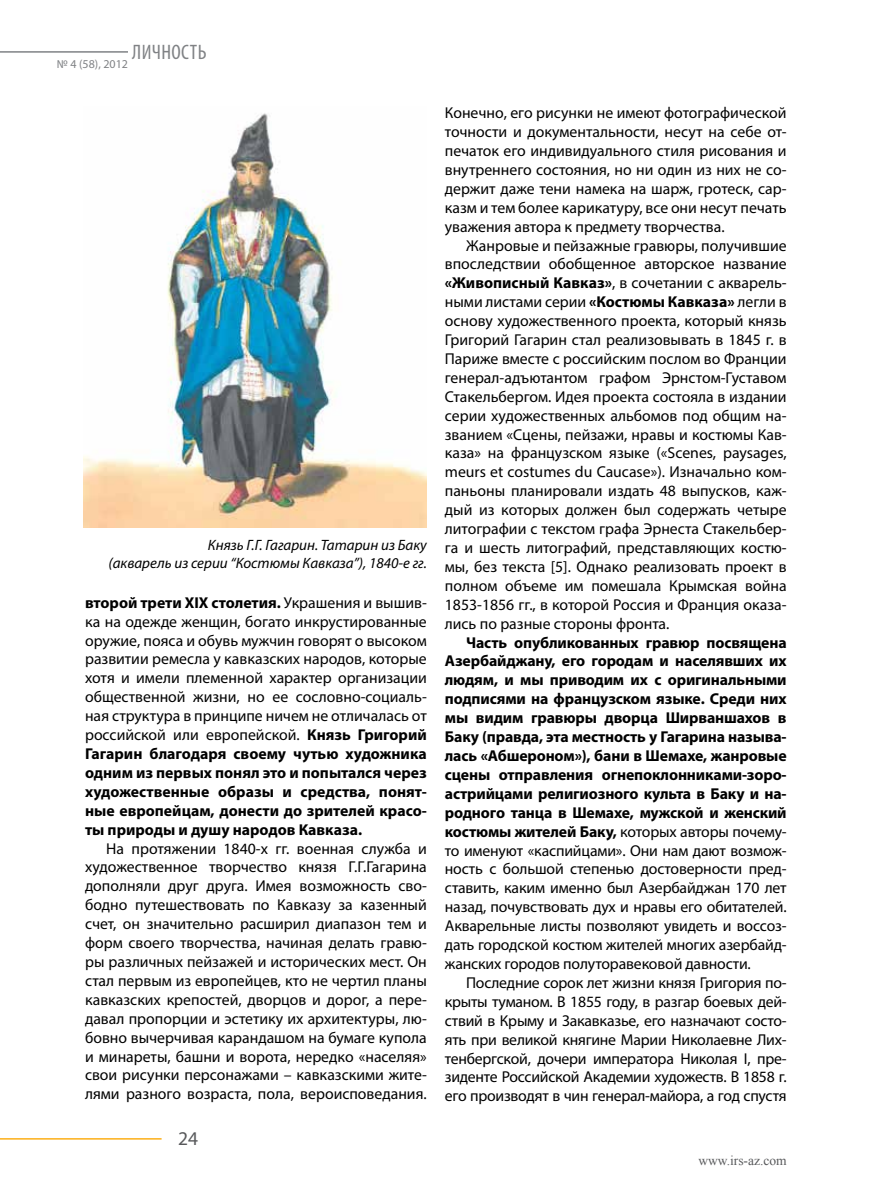
<style>
.page{position:relative;width:893px;height:1191px;background:#fff}
.page>*{position:absolute;margin:0;border:0;box-sizing:border-box;transform-origin:0 0}
.t1{font:condensed 21px "Myriad Pro";letter-spacing:.02em;color:#808285}
.t2{font:19.5px "Myriad Pro";color:#58595b}
.t3{font:15.75px/18.9px "Myriad Pro";color:#000;text-align:justify}
.t4{font:700 15.75px/18.9px "Myriad Pro";letter-spacing:-.01em;color:#000;text-align:justify}
.t5{font:italic 15px/18px "Myriad Pro";color:#000;text-align:right}
.t6{font:13.5px "Times New Roman";color:#58595b}
.t7{font:12px "Myriad Pro";color:#808285}
.s1{font-weight:700}
.s2{font-weight:400}
</style>
<div class="page">
<hr style="left:0;top:51px;width:128px;height:2px;background:#808285">
<hr style="left:0;top:1138px;width:162px;height:1px;background:#fcaf17">
<img style="left:84px;top:113px;width:343px;height:415px">
<h1 class="t1" style="left:132px;top:39px;width:76px">личность</h1>
<p class="t7" style="left:57px;top:56px;width:73px">№ 4 (58), 2012</p>
<p class="t5" style="left:108px;top:535px;width:320px">Князь Г.Г. Гагарин. Татарин из Баку<br>(акварель из серии “Костюмы Кавказа”), 1840-е гг.</p>
<p class="t3" style="left:85px;top:593px;width:343px"><span class="s1">второй трети XIX столетия.</span> Украшения и вышив&shy;ка на одежде женщин, богато инкрустированные оружие, пояса и обувь мужчин говорят о высоком развитии ремесла у кавказских народов, которые хотя и имели племенной характер организации общественной жизни, но ее сословно-социаль&shy;ная структура в принципе ничем не отличалась от российской или европейской. <span class="s1">Князь Григорий Гагарин благодаря своему чутью художника одним из первых понял это и попытался через художественные образы и средства, понят&shy;ные европейцам, донести до зрителей красо&shy;ты природы и душу народов Кавказа.</span></p>
<p class="t3" style="left:85px;top:838px;width:343px;text-indent:21px">На протяжении 1840-х гг. военная служба и художественное творчество князя Г.Г.Гагарина дополняли друг друга. Имея возможность сво&shy;бодно путешествовать по Кавказу за казенный счет, он значительно расширил диапазон тем и форм своего творчества, начиная делать гравю&shy;ры различных пейзажей и исторических мест. Он стал первым из европейцев, кто не чертил планы кавказских крепостей, дворцов и дорог, а пере&shy;давал пропорции и эстетику их архитектуры, лю&shy;бовно вычерчивая карандашом на бумаге купола и минареты, башни и ворота, нередко «населяя» свои рисунки персонажами – кавказскими жите&shy;лями разного возраста, пола, вероисповедания.</p>
<p class="t2" style="left:178px;top:1126px;width:22px">24</p>
<p class="t3" style="left:445px;top:103px;width:343px">Конечно, его рисунки не имеют фотографической точности и документальности, несут на себе от&shy;печаток его индивидуального стиля рисования и внутреннего состояния, но ни один из них не со&shy;держит даже тени намека на шарж, гротеск, сар&shy;казм и тем более карикатуру, все они несут печать уважения автора к предмету творчества.</p>
<p class="t3" style="left:445px;top:235px;width:343px;text-indent:21px">Жанровые и пейзажные гравюры, получившие впоследствии обобщенное авторское название <span class="s1">«Живописный Кавказ»</span>, в сочетании с акварель&shy;ными листами серии <span class="s1">«Костюмы Кавказа»</span> легли в основу художественного проекта, который князь Григорий Гагарин стал реализовывать в 1845 г. в Париже вместе с российским послом во Франции генерал-адъютантом графом Эрнстом-Густавом Стакельбергом. Идея проекта состояла в издании серии художественных альбомов под общим на&shy;званием «Сцены, пейзажи, нравы и костюмы Кав&shy;каза» на французском языке («Scenes, paysages, meurs et costumes du Caucase»). Изначально ком&shy;паньоны планировали издать 48 выпусков, каж&shy;дый из которых должен был содержать четыре литографии с текстом графа Эрнеста Стакельбер&shy;га и шесть литографий, представляющих костю&shy;мы, без текста [5]. Однако реализовать проект в полном объеме им помешала Крымская война 1853-1856 гг., в которой Россия и Франция оказа&shy;лись по разные стороны фронта.</p>
<p class="t4" style="left:445px;top:632px;width:343px;text-indent:21px">Часть опубликованных гравюр посвящена Азербайджану, его городам и населявших их людям, и мы приводим их с оригинальными подписями на французском языке. Среди них мы видим гравюры дворца Ширваншахов в Баку (правда, эта местность у Гагарина называ&shy;лась «Абшероном»), бани в Шемахе, жанровые сцены отправления огнепоклонниками-зоро&shy;астрийцами религиозного культа в Баку и на&shy;родного танца в Шемахе, мужской и женский костюмы жителей Баку, <span class="s2">которых авторы почему&shy;то именуют «каспийцами». Они нам дают возмож&shy;ность с большой степенью достоверности пред&shy;ставить, каким именно был Азербайджан 170 лет назад, почувствовать дух и нравы его обитателей.<br>Акварельные листы позволяют увидеть и воссоз&shy;дать городской костюм жителей многих азербайд&shy;жанских городов полуторавековой давности.</span></p>
<p class="t3" style="left:445px;top:973px;width:343px;text-indent:21px">Последние сорок лет жизни князя Григория по&shy;крыты туманом. В 1855 году, в разгар боевых дей&shy;ствий в Крыму и Закавказье, его назначают состо&shy;ять при великой княгине Марии Николаевне Лих&shy;тенбергской, дочери императора Николая I, пре&shy;зиденте Российской Академии художеств. В 1858 г. его производят в чин генерал-майора, а год спустя</p>
<p class="t6" style="left:698px;top:1151px;width:90px">www.irs-az.com</p>
</div>
